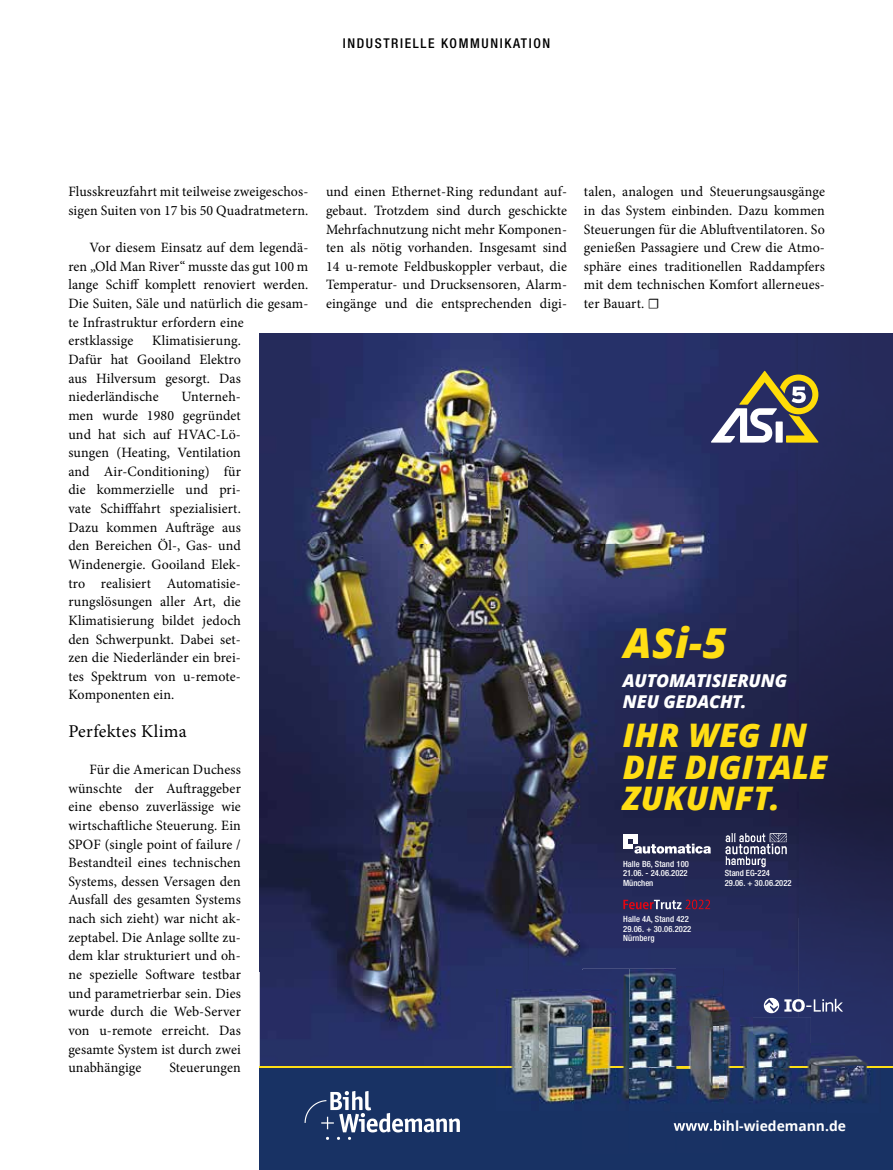
<style>
.page{position:relative;width:893px;height:1170px;background:#fff}
.page>*{position:absolute;margin:0;border:0;box-sizing:border-box;transform-origin:0 0}
.t1{font:italic 800 43.95px "Open Sans";color:#ffde14}
.t2{font:italic 800 41.25px "Open Sans";color:#ffde14}
.t3{font:italic 800 34.5px/33.5px "Open Sans";letter-spacing:.005em;color:#ffde14}
.t4{font:italic 800 32.4px/31.5px "Open Sans";letter-spacing:.01em;color:#ffde14}
.t5{font:italic 800 18.9px/22px "Open Sans";letter-spacing:-.01em;color:#fff}
.t6{font:18px "Minion Pro";letter-spacing:.02em;color:#000}
.t7{font:italic 800 17.7px/20.7px "Open Sans";letter-spacing:-.01em;color:#fff}
.t8{font:14.25px/18.6px "Minion Pro";letter-spacing:.01em;color:#000;text-align:justify}
.t9{font:700 13.8px "Open Sans";color:#fff}
.t10{font:500 condensed 13.5px "Helvetica Neue LT Std";letter-spacing:.12em;color:#000}
.t11{font:500 condensed 8.55px/9.6px "Helvetica Neue LT Std";letter-spacing:.01em;color:#fff}
</style>
<div class="page">
<img style="left:260px;top:334px;width:538px;height:636px">
<img style="left:798px;top:334px;width:95px;height:731px">
<img style="left:260px;top:970px;width:269px;height:95px">
<img style="left:529px;top:970px;width:54px;height:19px">
<div style="left:723px;top:970px;width:76px;height:46px;background:#262f67"></div>
<svg style="left:711px;top:371px;width:107px;height:71px"></svg>
<div style="left:260px;top:1065px;width:633px;height:9px;background:#ffde14"></div>
<div style="left:260px;top:1068px;width:633px;height:101px;background:#183264"></div>
<svg style="left:305px;top:1091px;width:155px;height:48px"></svg>
<svg style="left:764px;top:997px;width:79px;height:16px"></svg>
<img style="left:811px;top:1043px;width:69px;height:25px">
<img style="left:811px;top:1068px;width:60px;height:35px">
<img style="left:753px;top:1016px;width:58px;height:49px">
<img style="left:753px;top:1065px;width:22px;height:38px">
<img style="left:775px;top:1043px;width:36px;height:60px">
<img style="left:496px;top:989px;width:133px;height:38px">
<img style="left:496px;top:1027px;width:87px;height:41px">
<img style="left:510px;top:1068px;width:73px;height:35px">
<img style="left:583px;top:968px;width:93px;height:49px">
<img style="left:676px;top:968px;width:47px;height:17px">
<img style="left:629px;top:1017px;width:41px;height:86px">
<img style="left:673px;top:1123px;width:50px;height:8px">
<img style="left:674px;top:1120px;width:49px;height:10px">
<img style="left:583px;top:1027px;width:46px;height:75px">
<img style="left:723px;top:985px;width:30px;height:83px">
<img style="left:670px;top:1068px;width:83px;height:34px">
<img style="left:670px;top:985px;width:53px;height:40px">
<img style="left:670px;top:1025px;width:50px;height:43px">
<img style="left:720px;top:1016px;width:3px;height:49px">
<img style="left:720px;top:1068px;width:3px;height:34px">
<img style="left:724px;top:832px;width:64px;height:35px">
<svg style="left:623px;top:833px;width:88px;height:20px"></svg>
<svg style="left:623px;top:899px;width:87px;height:10px"></svg>
<p class="t10" style="left:343px;top:35px;width:209px">INDUSTRIELLE KOMMUNIKATION</p>
<p class="t8" style="left:68px;top:182px;width:242px">Flusskreuzfahrt mit teilweise zweigeschos&shy;sigen Suiten von 17 bis 50 Quadratmetern.</p>
<p class="t8" style="left:68px;top:238px;width:242px;text-align:left;text-indent:21px">Vor diesem Einsatz auf dem legendä&shy;ren „Old Man River“ musste das gut 100 m lange Schiff komplett renoviert werden.<br>Die Suiten, Säle und natürlich die gesam&shy;te Infrastruktur erfordern eine erstklassige</p>
<p class="t8" style="left:68px;top:331px;width:174px;text-indent:84px">Klimatisierung.<br>Dafür hat Gooiland Elektro aus Hilversum gesorgt. Das niederländische</p>
<p class="t8" style="left:68px;top:387px;width:174px;text-indent:113px">Unterneh&shy;men wurde 1980 gegründet und hat sich auf HVAC-Lö&shy;sungen (Heating, Ventilation and Air-Conditioning) für die kommerzielle und pri&shy;vate Schifffahrt spezialisiert.<br>Dazu kommen Aufträge aus den Bereichen Öl-, Gas- und Windenergie. Gooiland Elek&shy;tro realisiert Automatisie&shy;rungslösungen aller Art, die Klimatisierung bildet jedoch den Schwerpunkt. Dabei set&shy;zen die Niederländer ein brei&shy;tes Spektrum von u-remote-Komponenten ein.</p>
<p class="t6" style="left:68px;top:718px;width:120px">Perfektes Klima</p>
<p class="t8" style="left:68px;top:760px;width:174px;text-indent:21px">Für die American Duchess wünschte der Auftraggeber eine ebenso zuverlässige wie wirtschaftliche Steuerung. Ein SPOF (single point of failure / Bestandteil eines technischen Systems, dessen Versagen den Ausfall des gesamten Systems nach sich zieht) war nicht ak&shy;zeptabel. Die Anlage sollte zu&shy;dem klar strukturiert und oh&shy;ne spezielle Software testbar und parametrierbar sein. Dies wurde durch die Web-Server von u-remote erreicht. Das gesamte System ist durch zwei unabhängige</p>
<p class="t8" style="left:169px;top:1058px;width:73px">Steuerungen</p>
<p class="t8" style="left:326px;top:182px;width:242px">und einen Ethernet-Ring redundant auf&shy;gebaut. Trotzdem sind durch geschickte Mehrfachnutzung nicht mehr Komponen&shy;ten als nötig vorhanden. Insgesamt sind 14 u-remote Feldbuskoppler verbaut, die Temperatur- und Drucksensoren, Alarm&shy;eingänge und die entsprechenden digi-</p>
<p class="t8" style="left:584px;top:182px;width:242px">talen, analogen und Steuerungsausgänge in das System einbinden. Dazu kommen Steuerungen für die Abluftventilatoren. So genießen Passagiere und Crew die Atmo&shy;sphäre eines traditionellen Raddampfers mit dem technischen Komfort allerneues&shy;ter Bauart. ☐</p>
<h2 class="t2" style="left:624px;top:612px;width:105px">ASi-5</h2>
<h3 class="t5" style="left:627px;top:672px;width:175px">AUTOMATISIERUNG<br>NEU GEDACHT.</h3>
<h3 class="t3" style="left:627px;top:724px;width:218px">IHR WEG IN<br>DIE DIGITALE<br>ZUKUNFT.</h3>
<h1 class="t1" style="left:628px;top:611px;width:111px">ASi-5</h1>
<p class="t7" style="left:623px;top:669px;width:166px">AUTOMATISIERUNG<br>NEU GEDACHT.</p>
<h3 class="t4" style="left:623px;top:718px;width:206px">IHR WEG IN<br>DIE DIGITALE<br>ZUKUNFT.</h3>
<p class="t11" style="left:623px;top:858px;width:67px">Halle B6, Stand 100<br>21.06. - 24.06.2022<br>München</p>
<p class="t11" style="left:623px;top:913px;width:70px">Halle 4A, Stand 422<br>29.06. + 30.06.2022<br>Nürnberg</p>
<p class="t11" style="left:725px;top:868px;width:68px">Stand EG-224<br>29.06. + 30.06.2022</p>
<p class="t9" style="left:673px;top:1115px;width:174px">www.bihl-wiedemann.de</p>
</div>
